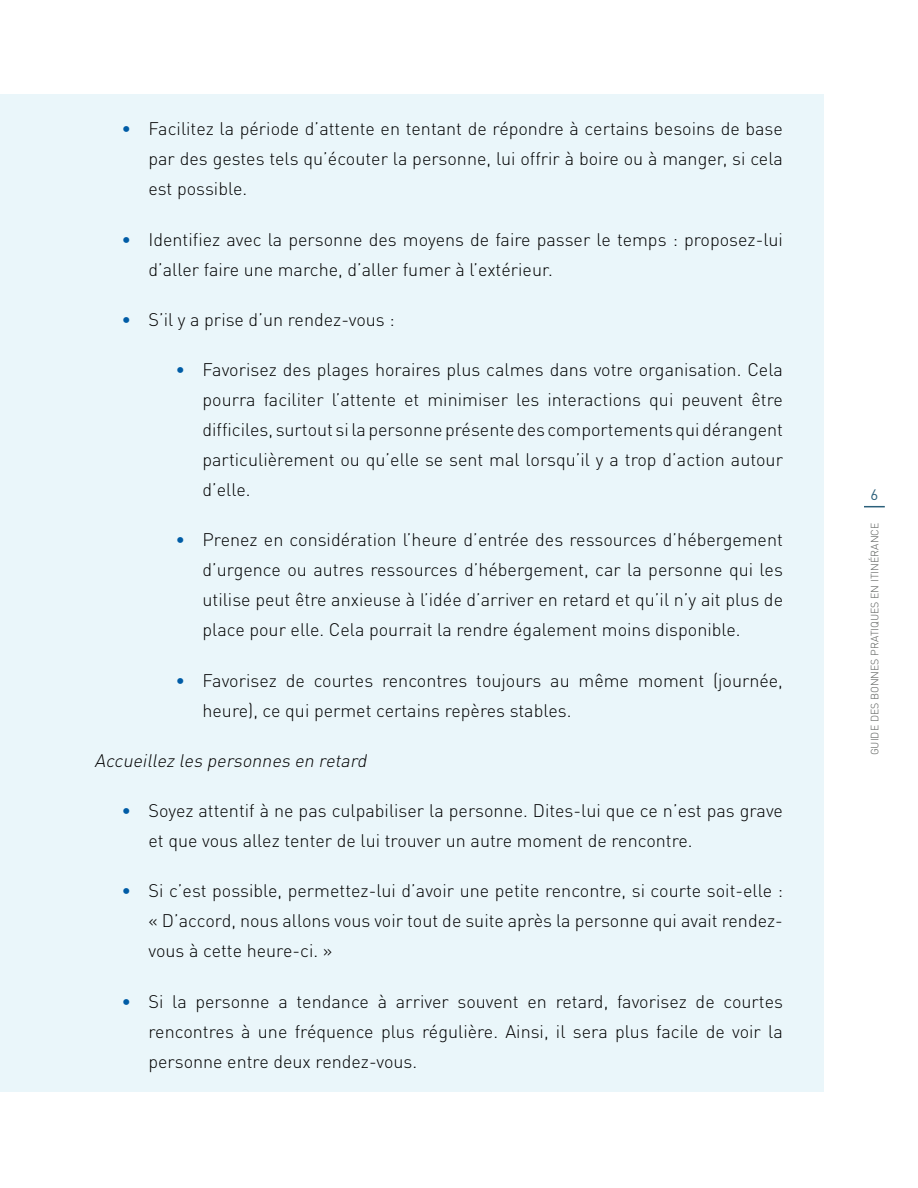
<style>
.page{position:relative;width:918px;height:1188px;background:#fff}
.page>*{position:absolute;margin:0;border:0;box-sizing:border-box;transform-origin:0 0}
.t1{font:300 18px/30px "DIN Offc";color:#000;text-align:justify}
.t2{font:italic 300 18px "DIN Offc";color:#000}
.t3{font:15px "DIN Offc";color:#2b607b}
.t4{font:300 10.5px "DIN Offc";color:#575a57}
.s1{color:#005ca6}
</style>
<div class="page">
<svg style="left:864px;top:506px;width:21px;height:1px"></svg>
<div style="left:0;top:94px;width:824px;height:126px;background:#eaf6fa"></div>
<div style="left:0;top:205px;width:824px;height:95px;background:#eaf6fa"></div>
<div style="left:0;top:285px;width:824px;height:65px;background:#eaf6fa"></div>
<div style="left:0;top:335px;width:824px;height:185px;background:#eaf6fa"></div>
<div style="left:0;top:506px;width:824px;height:155px;background:#eaf6fa"></div>
<div style="left:0;top:646px;width:824px;height:95px;background:#eaf6fa"></div>
<div style="left:0;top:726px;width:824px;height:65px;background:#eaf6fa"></div>
<div style="left:0;top:776px;width:824px;height:95px;background:#eaf6fa"></div>
<div style="left:0;top:856px;width:824px;height:126px;background:#eaf6fa"></div>
<div style="left:0;top:967px;width:824px;height:125px;background:#eaf6fa"></div>
<p class="t1" style="left:148px;top:114px;width:636px;text-indent:-27px"><span class="s1">•</span> Facilitez la période d’attente en tentant de répondre à certains besoins de base par des gestes tels qu’écouter la personne, lui offrir à boire ou à manger, si cela est possible.</p>
<p class="t1" style="left:148px;top:224px;width:636px;text-indent:-27px"><span class="s1">•</span> Identifiez avec la personne des moyens de faire passer le temps : proposez-lui d’aller faire une marche, d’aller fumer à l’extérieur.</p>
<p class="t1" style="left:122px;top:304px;width:275px"><span class="s1">•</span> S’il y a prise d’un rendez-vous :</p>
<p class="t1" style="left:202px;top:354px;width:582px;text-indent:-27px"><span class="s1">•</span> Favorisez des plages horaires plus calmes dans votre organisation. Cela pourra faciliter l’attente et minimiser les interactions qui peuvent être difficiles, surtout si la personne présente des comportements qui dérangent particulièrement ou qu’elle se sent mal lorsqu’il y a trop d’action autour d’elle.</p>
<p class="t1" style="left:202px;top:525px;width:582px;text-indent:-27px"><span class="s1">•</span> Prenez en considération l’heure d’entrée des ressources d’hébergement d’urgence ou autres ressources d’hébergement, car la personne qui les utilise peut être anxieuse à l’idée d’arriver en retard et qu’il n’y ait plus de place pour elle. Cela pourrait la rendre également moins disponible.</p>
<p class="t1" style="left:202px;top:665px;width:582px;text-indent:-27px"><span class="s1">•</span> Favorisez de courtes rencontres toujours au même moment (journée, heure), ce qui permet certains repères stables.</p>
<p class="t2" style="left:94px;top:749px;width:277px">Accueillez les personnes en retard</p>
<p class="t1" style="left:148px;top:795px;width:636px;text-indent:-27px"><span class="s1">•</span> Soyez attentif à ne pas culpabiliser la personne. Dites-lui que ce n’est pas grave et que vous allez tenter de lui trouver un autre moment de rencontre.</p>
<p class="t1" style="left:148px;top:876px;width:636px;text-indent:-27px"><span class="s1">•</span> Si c’est possible, permettez-lui d’avoir une petite rencontre, si courte soit-elle : « D’accord, nous allons vous voir tout de suite après la personne qui avait rendez&shy;vous à cette heure-ci. »</p>
<p class="t1" style="left:148px;top:986px;width:636px;text-indent:-27px"><span class="s1">•</span> Si la personne a tendance à arriver souvent en retard, favorisez de courtes rencontres à une fréquence plus régulière. Ainsi, il sera plus facile de voir la personne entre deux rendez-vous.</p>
<p class="t3" style="left:870px;top:485px;width:9px">6</p>
<p class="t4" style="left:868px;top:755px;width:234px;rotate:-90deg">GUIDE DES BONNES PRATIQUES EN ITINÉRANCE</p>
</div>
